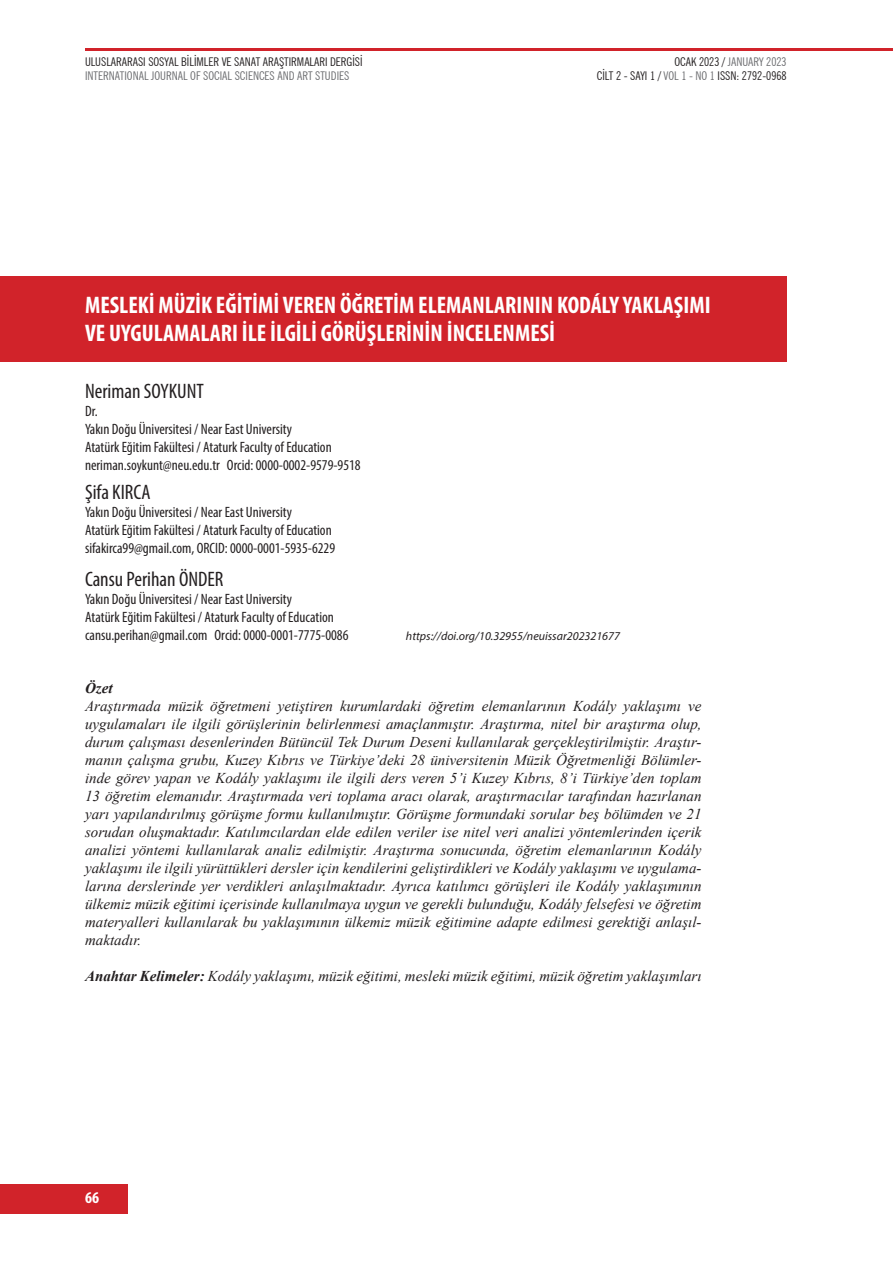
<style>
.page{position:relative;width:893px;height:1263px;background:#fff}
.page>*{position:absolute;margin:0;border:0;box-sizing:border-box;transform-origin:0 0}
.ANA_BAŞLIKLAR{font:700 condensed 24px/28.8px "Myriad Pro";color:#fff}
.Paragraph_Style_1{font:condensed 21px "Myriad Pro";color:#231f20}
.t1{font:700 condensed 16.5px "Myriad Pro";color:#fff}
.Paragraph_Style_1-2{font:italic 15px/18px "Times New Roman";color:#231f20}
.Paragraph_Style_1-3{font:condensed 15px/18px "Myriad Pro";color:#231f20}
.t2{font:condensed 12px/14.4px "News Gothic BT";color:#231f20;text-align:right}
.t3{font:condensed 12px "News Gothic BT";color:#6c6d70}
.Paragraph_Style_1-4{font:italic 12px "Myriad Pro";color:#231f20}
.s1{color:#6c6d70}
.s2{font-weight:700}
</style>
<div class="page">
<hr style="left:85px;top:49px;width:808px;height:2px;background:#d1232a">
<div style="left:0;top:1184px;width:128px;height:30px;background:#d1232a"></div>
<div style="left:0;top:276px;width:787px;height:85px;background:#d1232a"></div>
<p class="t2" style="left:85px;top:54px;width:279px">ULUSLARARASI SOSYAL BİLİMLER VE SANAT ARAŞTIRMALARI DERGİSİ</p>
<p class="t3" style="left:85px;top:68px;width:266px">INTERNATIONAL JOURNAL OF SOCIAL SCIENCES AND ART STUDIES</p>
<p class="t2" style="left:597px;top:54px;width:191px">OCAK 2023 / <span class="s1">JANUARY 2023<br></span>CİLT 2 - SAYI 1 / <span class="s1">VOL 1 - NO 1</span> ISSN: 2792-0968</p>
<p class="ANA_BAŞLIKLAR" style="left:85px;top:290px;width:627px">MESLEKİ MÜZİK EĞİTİMİ VEREN ÖĞRETİM ELEMANLARININ KODÁLY YAKLAŞIMI<br>VE UYGULAMALARI İLE İLGİLİ GÖRÜŞLERİNİN İNCELENMESİ</p>
<p class="Paragraph_Style_1" style="left:85px;top:379px;width:120px">Neriman SOYKUNT</p>
<p class="Paragraph_Style_1-3" style="left:85px;top:402px;width:277px">Dr.<br>Yakın Doğu Üniversitesi / Near East University<br>Atatürk Eğitim Fakültesi / Ataturk Faculty of Education neriman.soykunt@neu.edu.tr Orcid: 0000-0002-9579-9518</p>
<p class="Paragraph_Style_1" style="left:85px;top:479px;width:67px">Şifa KIRCA</p>
<p class="Paragraph_Style_1-3" style="left:85px;top:503px;width:252px">Yakın Doğu Üniversitesi / Near East University<br>Atatürk Eğitim Fakültesi / Ataturk Faculty of Education sifakirca99@gmail.com, ORCID: 0000-0001-5935-6229</p>
<p class="Paragraph_Style_1" style="left:85px;top:566px;width:140px">Cansu Perihan ÖNDER</p>
<p class="Paragraph_Style_1-3" style="left:85px;top:589px;width:265px">Yakın Doğu Üniversitesi / Near East University<br>Atatürk Eğitim Fakültesi / Ataturk Faculty of Education cansu.perihan@gmail.com Orcid: 0000-0001-7775-0086</p>
<p class="Paragraph_Style_1-4" style="left:406px;top:628px;width:216px">https://doi.org/10.32955/neuissar202321677</p>
<p class="Paragraph_Style_1-2" style="left:85px;top:679px;width:618px"><span class="s2">Özet<br></span>Araştırmada müzik öğretmeni yetiştiren kurumlardaki öğretim elemanlarının Kodály yaklaşımı ve uygulamaları ile ilgili görüşlerinin belirlenmesi amaçlanmıştır. Araştırma, nitel bir araştırma olup, durum çalışması desenlerinden Bütüncül Tek Durum Deseni kullanılarak gerçekleştirilmiştir. Araştır&shy;manın çalışma grubu, Kuzey Kıbrıs ve Türkiye’deki 28 üniversitenin Müzik Öğretmenliği Bölümler&shy;inde görev yapan ve Kodály yaklaşımı ile ilgili ders veren 5’i Kuzey Kıbrıs, 8’i Türkiye’den toplam 13 öğretim elemanıdır. Araştırmada veri toplama aracı olarak, araştırmacılar tarafından hazırlanan yarı yapılandırılmış görüşme formu kullanılmıştır. Görüşme formundaki sorular beş bölümden ve 21 sorudan oluşmaktadır. Katılımcılardan elde edilen veriler ise nitel veri analizi yöntemlerinden içerik analizi yöntemi kullanılarak analiz edilmiştir. Araştırma sonucunda, öğretim elemanlarının Kodály yaklaşımı ile ilgili yürüttükleri dersler için kendilerini geliştirdikleri ve Kodály yaklaşımı ve uygulama&shy;larına derslerinde yer verdikleri anlaşılmaktadır. Ayrıca katılımcı görüşleri ile Kodály yaklaşımının ülkemiz müzik eğitimi içerisinde kullanılmaya uygun ve gerekli bulunduğu, Kodály felsefesi ve öğretim materyalleri kullanılarak bu yaklaşımının ülkemiz müzik eğitimine adapte edilmesi gerektiği anlaşıl&shy;maktadır.</p>
<p class="Paragraph_Style_1-2" style="left:85px;top:967px;width:618px"><span class="s2">Anahtar Kelimeler:</span> Kodály yaklaşımı, müzik eğitimi, mesleki müzik eğitimi, müzik öğretim yaklaşımları</p>
<p class="t1" style="left:85px;top:1187px;width:16px">66</p>
</div>
